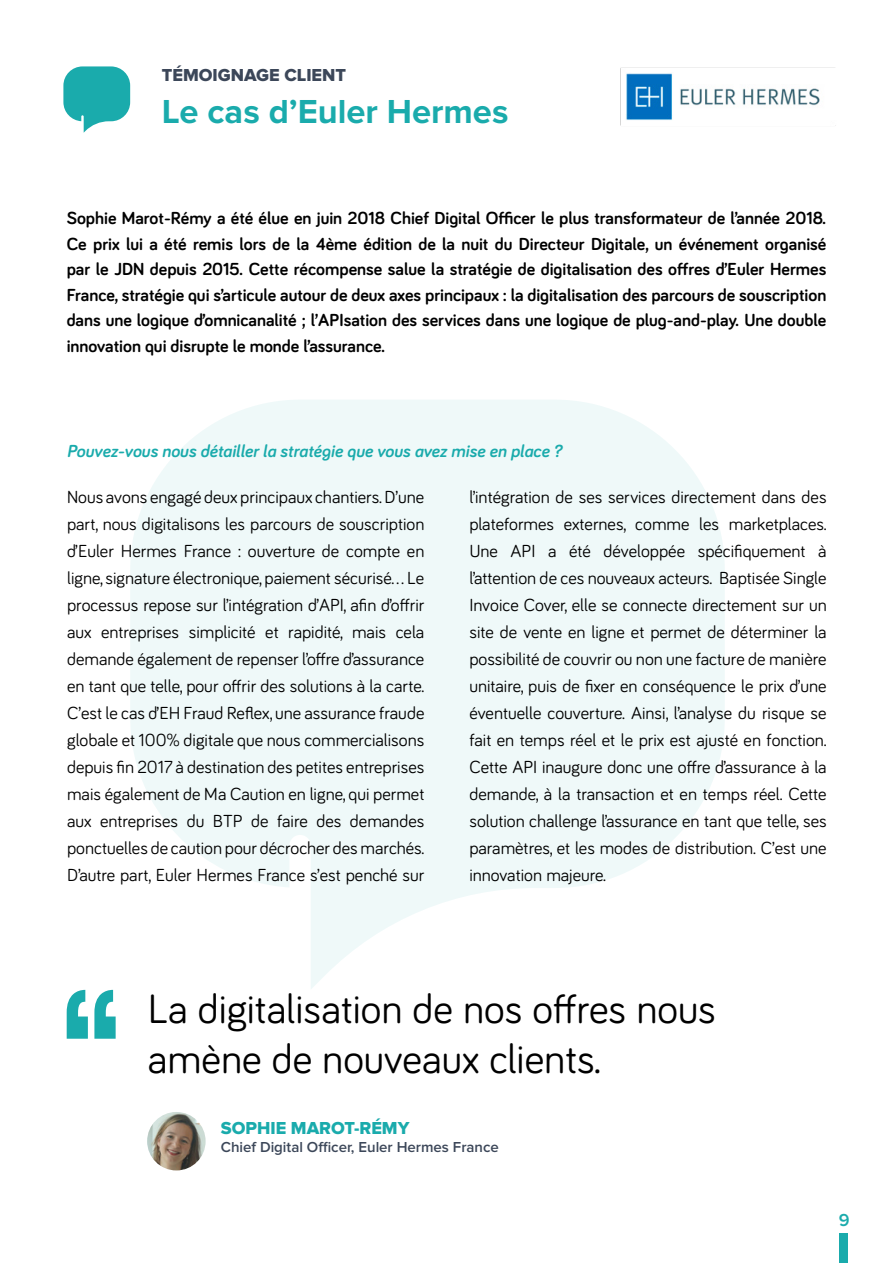
<style>
.page{position:relative;width:893px;height:1263px;background:#fff}
.page>*{position:absolute;margin:0;border:0;box-sizing:border-box;transform-origin:0 0}
.t1{font:42px/50.4px "Bariol";color:#000}
.t2{font:700 34.5px "Proxima Nova";color:#1aabac}
.t3{font:18px/27px "Bariol";color:#000;text-align:justify}
.t4{font:700 18px/25.5px "Bariol";color:#000;text-align:justify}
.t5{font:italic 700 18px "Bariol";color:#1aabac}
.t6{font:18px "Proxima Nova Extrabld";color:#3c4759}
.t7{font:18px "Proxima Nova Extrabld";color:#1aabac}
.t8{font:600 18px "Proxima Nova";color:#1aabac}
.t9{font:600 15px "Proxima Nova";color:#3c4759}
</style>
<div class="page">
<svg style="left:63px;top:66px;width:67px;height:67px"></svg>
<img style="left:620px;top:67px;width:216px;height:59px">
<svg style="left:67px;top:990px;width:49px;height:49px"></svg>
<svg style="left:130px;top:400px;width:595px;height:589px;fill:#eff9f9"></svg>
<div style="left:839px;top:1233px;width:8px;height:30px;background:#1aabac"></div>
<img style="left:147px;top:1112px;width:59px;height:58px;border-radius:29px">
<p class="t6" style="left:162px;top:65px;width:186px">TÉMOIGNAGE CLIENT</p>
<h2 class="t2" style="left:162px;top:92px;width:348px">Le cas d’Euler Hermes</h2>
<p class="t4" style="left:67px;top:205px;width:761px">Sophie Marot-Rémy a été élue en juin 2018 Chief Digital Officer le plus transformateur de l’année 2018.<br>Ce prix lui a été remis lors de la 4ème édition de la nuit du Directeur Digitale, un événement organisé par le JDN depuis 2015. Cette récompense salue la stratégie de digitalisation des offres d’Euler Hermes France, stratégie qui s’articule autour de deux axes principaux : la digitalisation des parcours de souscription dans une logique d’omnicanalité ; l’APIsation des services dans une logique de plug-and-play. Une double innovation qui disrupte le monde l’assurance.</p>
<p class="t5" style="left:67px;top:438px;width:496px">Pouvez-vous nous détailler la stratégie que vous avez mise en place ?</p>
<p class="t3" style="left:67px;top:483px;width:359px">Nous avons engagé deux principaux chantiers. D’une part, nous digitalisons les parcours de souscription d’Euler Hermes France : ouverture de compte en ligne, signature électronique, paiement sécurisé… Le processus repose sur l’intégration d’API, afin d’offrir aux entreprises simplicité et rapidité, mais cela demande également de repenser l’offre d’assurance en tant que telle, pour offrir des solutions à la carte.<br>C’est le cas d’EH Fraud Reflex, une assurance fraude globale et 100% digitale que nous commercialisons depuis fin 2017 à destination des petites entreprises mais également de Ma Caution en ligne, qui permet aux entreprises du BTP de faire des demandes ponctuelles de caution pour décrocher des marchés.<br>D’autre part, Euler Hermes France s’est penché sur</p>
<p class="t3" style="left:469px;top:483px;width:359px">l’intégration de ses services directement dans des plateformes externes, comme les marketplaces.<br>Une API a été développée spécifiquement à l’attention de ces nouveaux acteurs. Baptisée Single Invoice Cover, elle se connecte directement sur un site de vente en ligne et permet de déterminer la possibilité de couvrir ou non une facture de manière unitaire, puis de fixer en conséquence le prix d’une éventuelle couverture. Ainsi, l’analyse du risque se fait en temps réel et le prix est ajusté en fonction.<br>Cette API inaugure donc une offre d’assurance à la demande, à la transaction et en temps réel. Cette solution challenge l’assurance en tant que telle, ses paramètres, et les modes de distribution. C’est une innovation majeure.</p>
<h1 class="t1" style="left:148px;top:981px;width:570px">La digitalisation de nos offres nous amène de nouveaux clients.</h1>
<p class="t7" style="left:221px;top:1117px;width:190px">SOPHIE MAROT-RÉMY</p>
<p class="t9" style="left:221px;top:1138px;width:280px">Chief Digital Officer, Euler Hermes France</p>
<p class="t8" style="left:839px;top:1210px;width:12px">9</p>
</div>
